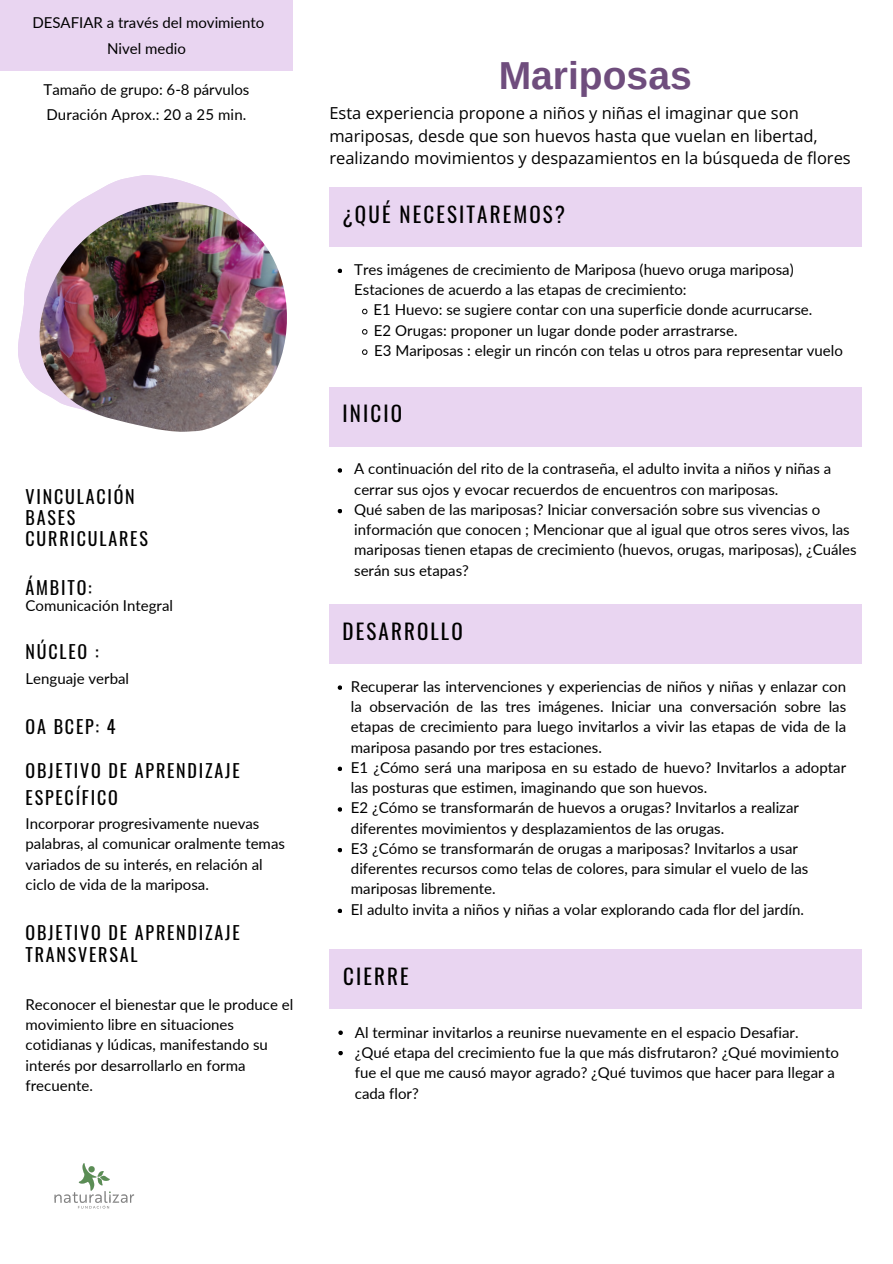
<style>
.page{position:relative;width:893px;height:1264px;background:#fff}
.page>*{position:absolute;margin:0;border:0;box-sizing:border-box;transform-origin:0 0}
.t1{font:700 39px "Arimo";color:#6f4d7d}
.t2{font:21px "Oswald";letter-spacing:.1em;color:#000}
.t3{font:18px/21.3px "Oswald";letter-spacing:.1em;color:#000}
.t4{font:16.5px/22.5px "Open Sans";color:#000}
.t5{font:15px/20.2px "Lato";color:#000}
</style>
<div class="page">
<div style="left:0;top:0;width:293px;height:71px;background:#e9d5f1"></div>
<svg style="left:337px;top:269px;width:5px;height:4px"></svg>
<svg style="left:337px;top:685px;width:5px;height:5px"></svg>
<svg style="left:337px;top:766px;width:5px;height:5px"></svg>
<svg style="left:337px;top:807px;width:5px;height:4px"></svg>
<svg style="left:337px;top:848px;width:5px;height:4px"></svg>
<svg style="left:337px;top:908px;width:5px;height:5px"></svg>
<svg style="left:338px;top:1030px;width:5px;height:4px"></svg>
<svg style="left:338px;top:1051px;width:5px;height:4px"></svg>
<div style="left:328px;top:188px;width:533px;height:59px;background:#e9d5f1"></div>
<div style="left:328px;top:604px;width:533px;height:59px;background:#e9d5f1"></div>
<div style="left:329px;top:949px;width:532px;height:59px;background:#e9d5f1"></div>
<svg style="left:362px;top:309px;width:5px;height:5px"></svg>
<svg style="left:362px;top:329px;width:5px;height:6px"></svg>
<svg style="left:362px;top:349px;width:5px;height:6px"></svg>
<svg style="left:18px;top:175px;width:207px;height:214px"></svg>
<div style="left:328px;top:387px;width:533px;height:59px;background:#e9d5f1"></div>
<svg style="left:337px;top:468px;width:5px;height:4px"></svg>
<svg style="left:337px;top:509px;width:5px;height:4px"></svg>
<img style="left:37px;top:202px;width:250px;height:230px">
<img style="left:54px;top:1163px;width:81px;height:46px">
<h2 class="t5" style="left:32px;top:9px;width:233px;line-height:25.8px;text-align:center">DESAFIAR a través del movimiento<br>Nivel medio</h2>
<p class="t5" style="left:43px;top:79px;width:207px">Tamaño de grupo: 6-8 párvulos</p>
<p class="t5" style="left:46px;top:104px;width:201px">Duración Aprox.: 20 a 25 min.</p>
<p class="t3" style="left:26px;top:485px;width:124px">VINCULACIÓN<br>BASES<br>CURRICULARES</p>
<p class="t3" style="left:26px;top:576px;width:68px">ÁMBITO:</p>
<p class="t5" style="left:26px;top:595px;width:149px">Comunicación Integral</p>
<p class="t3" style="left:26px;top:640px;width:75px">NÚCLEO :</p>
<p class="t5" style="left:26px;top:668px;width:105px">Lenguaje verbal</p>
<p class="t3" style="left:26px;top:714px;width:91px">OA BCEP: 4</p>
<p class="t3" style="left:26px;top:756px;width:215px;line-height:27px">OBJETIVO DE APRENDIZAJE<br>ESPECÍFICO</p>
<h2 class="t5" style="left:26px;top:813px;width:261px">Incorporar progresivamente nuevas palabras, al comunicar oralmente temas variados de su interés, en relación al ciclo de vida de la mariposa.</h2>
<h2 class="t3" style="left:26px;top:921px;width:215px">OBJETIVO DE APRENDIZAJE<br>TRANSVERSAL</h2>
<p class="t5" style="left:26px;top:993px;width:269px">Reconocer el bienestar que le produce el movimiento libre en situaciones cotidianas y lúdicas, manifestando su interés por desarrollarlo en forma frecuente.</p>
<p class="t1" style="left:498px;top:54px;width:194px">Mariposas</p>
<p class="t4" style="left:329px;top:101px;width:523px">Esta experiencia propone a niños y niñas el imaginar que son mariposas, desde que son huevos hasta que vuelan en libertad, realizando movimientos y despazamientos en la búsqueda de flores</p>
<p class="t2" style="left:342px;top:198px;width:224px">¿QUÉ NECESITAREMOS?</p>
<p class="t5" style="left:354px;top:259px;width:441px">Tres imágenes de crecimiento de Mariposa (huevo oruga mariposa)<br>Estaciones de acuerdo a las etapas de crecimiento:</p>
<h3 class="t5" style="left:373px;top:299px;width:440px">E1 Huevo: se sugiere contar con una superficie donde acurrucarse.</h3>
<h3 class="t5" style="left:374px;top:319px;width:365px">E2 Orugas: proponer un lugar donde poder arrastrarse.</h3>
<p class="t5" style="left:374px;top:340px;width:470px">E3 Mariposas : elegir un rincón con telas u otros para representar vuelo</p>
<h4 class="t2" style="left:342px;top:397px;width:61px">INICIO</h4>
<p class="t5" style="left:354px;top:458px;width:478px">A continuación del rito de la contraseña, el adulto invita a niños y niñas a cerrar sus ojos y evocar recuerdos de encuentros con mariposas.</p>
<h1 class="t5" style="left:354px;top:499px;width:504px">Qué saben de las mariposas? Iniciar conversación sobre sus vivencias o información que conocen ; Mencionar que al igual que otros seres vivos, las mariposas tienen etapas de crecimiento (huevos, orugas, mariposas), ¿Cuáles serán sus etapas?</h1>
<p class="t2" style="left:342px;top:614px;width:122px">DESARROLLO</p>
<h3 class="t5" style="left:351px;top:676px;width:496px;text-align:justify">Recuperar las intervenciones y experiencias de niños y niñas y enlazar con la observación de las tres imágenes. Iniciar una conversación sobre las etapas de crecimiento para luego invitarlos a vivir las etapas de vida de la mariposa pasando por tres estaciones.</h3>
<p class="t5" style="left:351px;top:757px;width:496px">E1 ¿Cómo será una mariposa en su estado de huevo? Invitarlos a adoptar las posturas que estimen, imaginando que son huevos.</p>
<h3 class="t5" style="left:351px;top:797px;width:449px">E2 ¿Cómo se transformarán de huevos a orugas? Invitarlos a realizar diferentes movimientos y desplazamientos de las orugas.</h3>
<p class="t5" style="left:351px;top:838px;width:459px">E3 ¿Cómo se transformarán de orugas a mariposas? Invitarlos a usar diferentes recursos como telas de colores, para simular el vuelo de las mariposas libremente.</p>
<h3 class="t5" style="left:351px;top:898px;width:454px">El adulto invita a niños y niñas a volar explorando cada flor del jardín.</h3>
<h2 class="t2" style="left:343px;top:959px;width:67px">CIERRE</h2>
<p class="t5" style="left:355px;top:1021px;width:445px">Al terminar invitarlos a reunirse nuevamente en el espacio Desafiar.</p>
<p class="t5" style="left:355px;top:1042px;width:485px">¿Qué etapa del crecimiento fue la que más disfrutaron? ¿Qué movimiento fue el que me causó mayor agrado? ¿Qué tuvimos que hacer para llegar a cada flor?</p>
</div>
